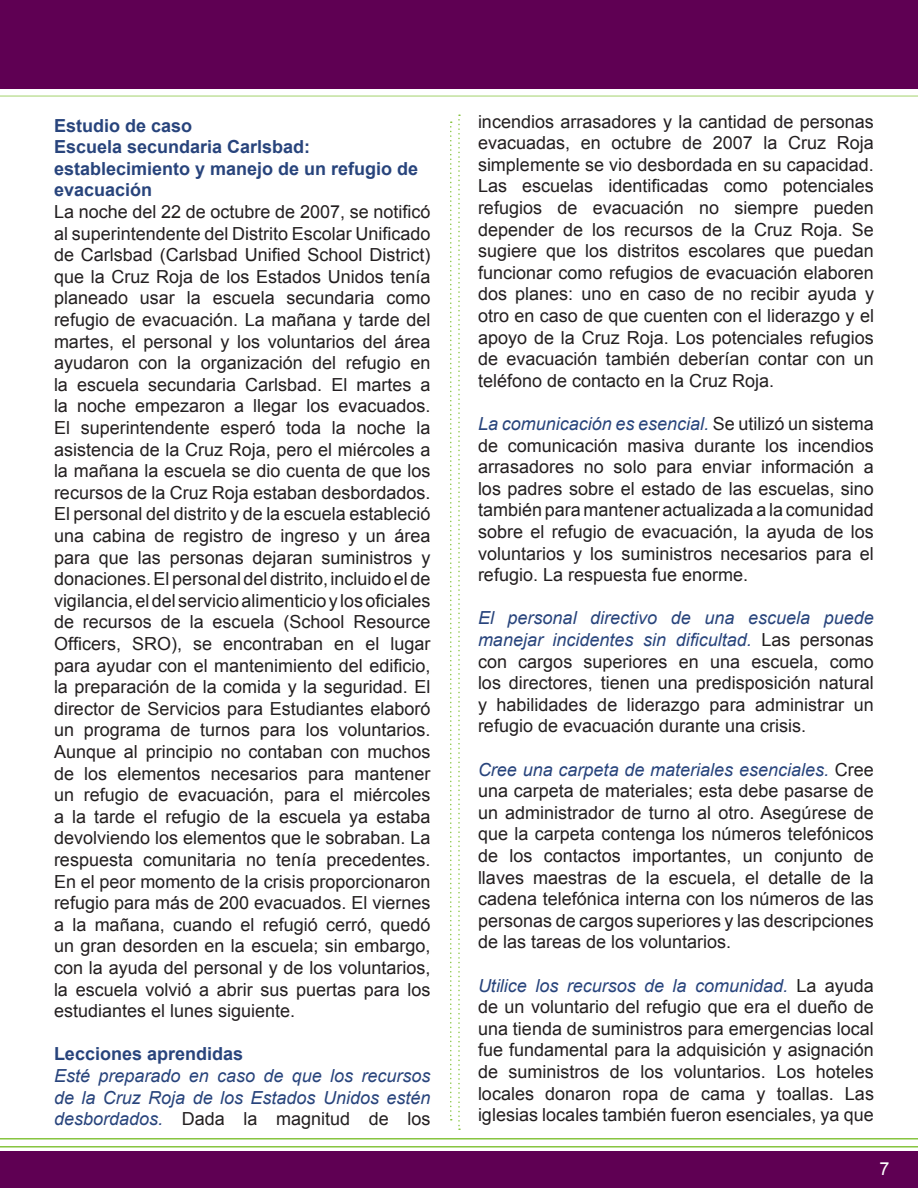
<style>
.page{position:relative;width:918px;height:1188px;background:#fff}
.page>*{position:absolute;margin:0;border:0;box-sizing:border-box;transform-origin:0 0}
.t1{font:18px/21.6px "Arial";color:#231f20;text-align:justify}
.t2{font:700 18px/21.6px "Arial";color:#28447c}
.t3{font:italic 18px/21.6px "Arial";color:#28447c;text-align:justify}
.t4{font:18px "Arial";color:#fff}
.s1{font-style:normal;color:#231f20}
.s2{font-style:italic;color:#28447c}
</style>
<div class="page">
<div style="left:0;top:0;width:918px;height:88px;background:#5f0053"></div>
<hr style="left:0;top:95px;width:918px;height:2px;background:#86c43f">
<div style="left:0;top:1151px;width:918px;height:37px;background:#5f0053"></div>
<hr style="left:0;top:1146px;width:918px;height:2px;background:#86c43f">
<hr style="left:0;top:1138px;width:918px;height:2px;background:#86c43f">
<svg style="left:450px;top:122px;width:2px;height:998px"></svg>
<svg style="left:458px;top:114px;width:2px;height:1016px"></svg>
<p class="t2" style="left:54px;top:115px;width:140px">Estudio de caso</p>
<p class="t2" style="left:54px;top:137px;width:366px">Escuela secundaria Carlsbad: establecimiento y manejo de un refugio de evacuación</p>
<p class="t1" style="left:54px;top:201px;width:378px">La noche del 22 de octubre de 2007, se notificó al superintendente del Distrito Escolar Unificado de Carlsbad (Carlsbad Unified School District) que la Cruz Roja de los Estados Unidos tenía planeado usar la escuela secundaria como refugio de evacuación. La mañana y tarde del martes, el personal y los voluntarios del área ayudaron con la organización del refugio en la escuela secundaria Carlsbad. El martes a la noche empezaron a llegar los evacuados.<br>El superintendente esperó toda la noche la asistencia de la Cruz Roja, pero el miércoles a la mañana la escuela se dio cuenta de que los recursos de la Cruz Roja estaban desbordados.<br>El personal del distrito y de la escuela estableció una cabina de registro de ingreso y un área para que las personas dejaran suministros y donaciones. El personal del distrito, incluido el de vigilancia, el del servicio alimenticio y los oficiales de recursos de la escuela (School Resource Officers, SRO), se encontraban en el lugar para ayudar con el mantenimiento del edificio, la preparación de la comida y la seguridad. El director de Servicios para Estudiantes elaboró un programa de turnos para los voluntarios.<br>Aunque al principio no contaban con muchos de los elementos necesarios para mantener un refugio de evacuación, para el miércoles a la tarde el refugio de la escuela ya estaba devolviendo los elementos que le sobraban. La respuesta comunitaria no tenía precedentes.<br>En el peor momento de la crisis proporcionaron refugio para más de 200 evacuados. El viernes a la mañana, cuando el refugió cerró, quedó un gran desorden en la escuela; sin embargo, con la ayuda del personal y de los voluntarios, la escuela volvió a abrir sus puertas para los estudiantes el lunes siguiente.</p>
<p class="t2" style="left:54px;top:1044px;width:191px">Lecciones aprendidas</p>
<p class="t3" style="left:54px;top:1065px;width:378px">Esté preparado en caso de que los recursos de la Cruz Roja de los Estados Unidos estén desbordados. <span class="s1">Dada la magnitud de los</span></p>
<p class="t1" style="left:478px;top:111px;width:398px">incendios arrasadores y la cantidad de personas evacuadas, en octubre de 2007 la Cruz Roja simplemente se vio desbordada en su capacidad.<br>Las escuelas identificadas como potenciales refugios de evacuación no siempre pueden depender de los recursos de la Cruz Roja. Se sugiere que los distritos escolares que puedan funcionar como refugios de evacuación elaboren dos planes: uno en caso de no recibir ayuda y otro en caso de que cuenten con el liderazgo y el apoyo de la Cruz Roja. Los potenciales refugios de evacuación también deberían contar con un teléfono de contacto en la Cruz Roja.</p>
<p class="t1" style="left:478px;top:413px;width:397px"><span class="s2">La comunicación es esencial.</span> Se utilizó un sistema de comunicación masiva durante los incendios arrasadores no solo para enviar información a los padres sobre el estado de las escuelas, sino también para mantener actualizada a la comunidad sobre el refugio de evacuación, la ayuda de los voluntarios y los suministros necesarios para el refugio. La respuesta fue enorme.</p>
<p class="t1" style="left:478px;top:607px;width:397px"><span class="s2">El personal directivo de una escuela puede manejar incidentes sin dificultad.</span> Las personas con cargos superiores en una escuela, como los directores, tienen una predisposición natural y habilidades de liderazgo para administrar un refugio de evacuación durante una crisis.</p>
<p class="t1" style="left:478px;top:759px;width:398px"><span class="s2">Cree una carpeta de materiales esenciales.</span> Cree una carpeta de materiales; esta debe pasarse de un administrador de turno al otro. Asegúrese de que la carpeta contenga los números telefónicos de los contactos importantes, un conjunto de llaves maestras de la escuela, el detalle de la cadena telefónica interna con los números de las personas de cargos superiores y las descripciones de las tareas de los voluntarios.</p>
<p class="t1" style="left:478px;top:975px;width:398px"><span class="s2">Utilice los recursos de la comunidad.</span> La ayuda de un voluntario del refugio que era el dueño de una tienda de suministros para emergencias local fue fundamental para la adquisición y asignación de suministros de los voluntarios. Los hoteles locales donaron ropa de cama y toallas. Las iglesias locales también fueron esenciales, ya que</p>
<p class="t4" style="left:880px;top:1157px;width:12px">7</p>
</div>
